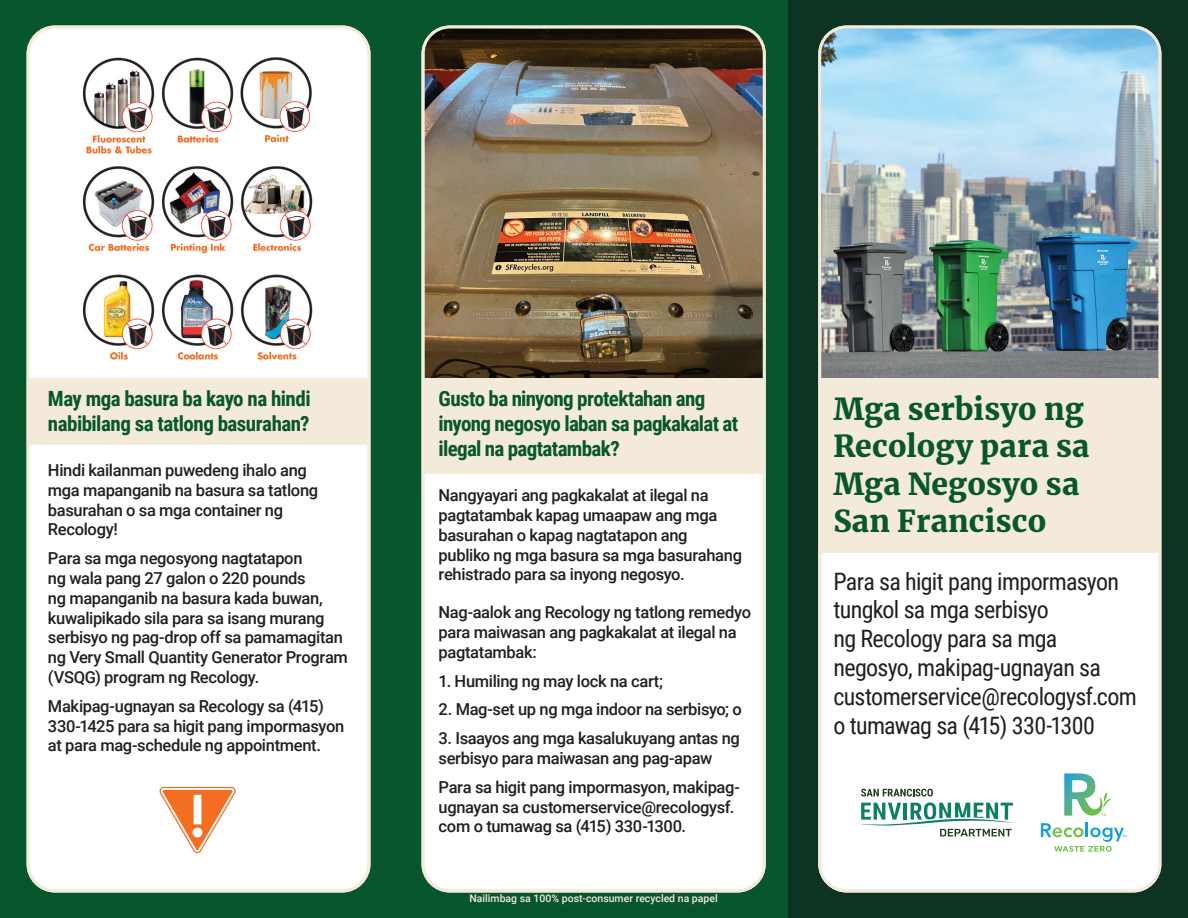
<style>
.page{position:relative;width:1188px;height:918px;background:#fff}
.page>*{position:absolute;margin:0;border:0;box-sizing:border-box;transform-origin:0 0}
.t1{font:900 30px/37.5px "Merriweather";letter-spacing:.005em;color:#08562e}
.t2{font:24px/28.8px "Roboto Condensed";letter-spacing:-.03em;color:#231f20}
.t3{font:700 21px/25.2px "Roboto Condensed";letter-spacing:-.03em;color:#08562e}
.t4{font:500 16.5px/19.8px "Roboto";letter-spacing:-.02em;color:#231f20}
.t5{font:500 10.5px "Roboto";color:#f4eada}
</style>
<div class="page">
<div style="left:787px;top:0;width:401px;height:918px;background:#0d3422"></div>
<div style="left:0;top:0;width:787px;height:918px;background:#08562e"></div>
<div style="left:423px;top:27px;width:341px;height:864px;background:#fff;border-radius:27px"></div>
<div style="left:28px;top:27px;width:341px;height:864px;background:#fff;border-radius:27px"></div>
<div style="left:423px;top:378px;width:341px;height:95px;background:#f4eada"></div>
<div style="left:28px;top:378px;width:341px;height:67px;background:#f4eada"></div>
<div style="left:820px;top:27px;width:340px;height:864px;background:#fff;border-radius:27px"></div>
<div style="left:820px;top:378px;width:341px;height:175px;background:#f4eada"></div>
<img style="left:822px;top:27px;width:339px;height:351px">
<img style="left:424px;top:27px;width:338px;height:351px">
<img style="left:82px;top:57px;width:231px;height:303px">
<svg style="left:857px;top:789px;width:160px;height:47px"></svg>
<svg style="left:1041px;top:822px;width:86px;height:30px"></svg>
<svg style="left:1064px;top:773px;width:48px;height:43px"></svg>
<div style="left:818px;top:26px;width:343px;height:866px;border:3px solid #f4eada;border-radius:27px"></div>
<div style="left:422px;top:26px;width:344px;height:866px;border:3px solid #f4eada;border-radius:27px"></div>
<div style="left:27px;top:26px;width:343px;height:866px;border:3px solid #f4eada;border-radius:27px"></div>
<svg style="left:159px;top:787px;width:77px;height:66px"></svg>
<p class="t3" style="left:48px;top:385px;width:264px">May mga basura ba kayo na hindi nabibilang sa tatlong basurahan?</p>
<p class="t4" style="left:48px;top:460px;width:272px">Hindi kailanman puwedeng ihalo ang mga mapanganib na basura sa tatlong basurahan o sa mga container ng<br>Recology!</p>
<p class="t4" style="left:48px;top:548px;width:302px">Para sa mga negosyong nagtatapon<br>ng wala pang 27 galon o 220 pounds<br>ng mapanganib na basura kada buwan, kuwalipikado sila para sa isang murang serbisyo ng pag-drop off sa pamamagitan ng Very Small Quantity Generator Program (VSQG) program ng Recology.</p>
<p class="t4" style="left:48px;top:695px;width:298px">Makipag-ugnayan sa Recology sa (415)<br>330-1425 para sa higit pang impormasyon at para mag-schedule ng appointment.</p>
<p class="t3" style="left:439px;top:385px;width:301px">Gusto ba ninyong protektahan ang inyong negosyo laban sa pagkakalat at ilegal na pagtatambak?</p>
<p class="t4" style="left:439px;top:485px;width:305px">Nangyayari ang pagkakalat at ilegal na pagtatambak kapag umaapaw ang mga basurahan o kapag nagtatapon ang publiko ng mga basura sa mga basurahang rehistrado para sa inyong negosyo.</p>
<p class="t4" style="left:439px;top:602px;width:314px">Nag-aalok ang Recology ng tatlong remedyo para maiwasan ang pagkakalat at ilegal na pagtatambak:</p>
<p class="t4" style="left:439px;top:670px;width:226px">1. Humiling ng may lock na cart;</p>
<p class="t4" style="left:439px;top:699px;width:305px">2. Mag-set up ng mga indoor na serbisyo; o</p>
<p class="t4" style="left:439px;top:728px;width:303px">3. Isaayos ang mga kasalukuyang antas ng serbisyo para maiwasan ang pag-apaw</p>
<p class="t4" style="left:439px;top:776px;width:303px">Para sa higit pang impormasyon, makipag&shy;ugnayan sa customerservice@recologysf. com o tumawag sa (415) 330-1300.</p>
<p class="t5" style="left:469px;top:890px;width:250px">Nailimbag sa 100% post-consumer recycled na papel</p>
<h1 class="t1" style="left:833px;top:389px;width:258px">Mga serbisyo ng<br>Recology para sa<br>Mga Negosyo sa<br>San Francisco</h1>
<h2 class="t2" style="left:833px;top:566px;width:305px">Para sa higit pang impormasyon tungkol sa mga serbisyo<br>ng Recology para sa mga negosyo, makipag-ugnayan sa customerservice@recologysf.com o tumawag sa (415) 330-1300</h2>
</div>
